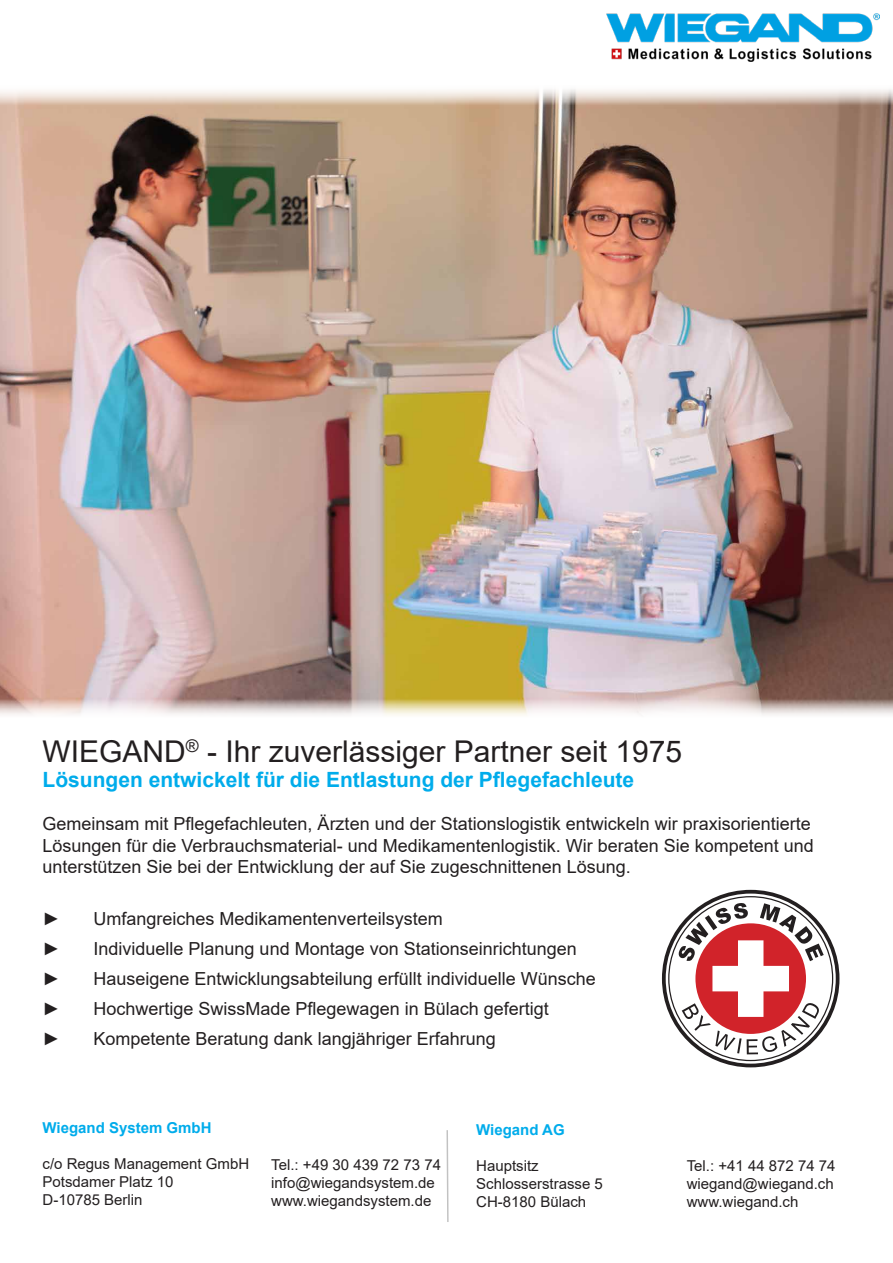
<style>
.page{position:relative;width:893px;height:1263px;background:#fff}
.page>*{position:absolute;margin:0;border:0;box-sizing:border-box;transform-origin:0 0}
.t1{font:30px "Arial";color:#231f20}
.t2{font:700 21px "Arial";color:#00aceb}
.t3{font:18px/21.6px "Arial";color:#231f20}
.t4{font:15px/18px "Arial";color:#231f20}
.t5{font:700 15px "Arial";color:#00aceb}
</style>
<div class="page">
<svg style="left:662px;top:890px;width:177px;height:177px"></svg>
<img style="left:0;top:89px;width:893px;height:627px">
<img style="left:607px;top:14px;width:272px;height:47px">
<svg style="left:446px;top:1130px;width:3px;height:92px"></svg>
<h1 class="t1" style="left:43px;top:730px;width:641px">WIEGAND<sup>®</sup> - Ihr zuverlässiger Partner seit 1975</h1>
<p class="t2" style="left:43px;top:765px;width:593px">Lösungen entwickelt für die Entlastung der Pflegefachleute</p>
<p class="t3" style="left:43px;top:813px;width:773px">Gemeinsam mit Pflegefachleuten, Ärzten und der Stationslogistik entwickeln wir praxisorientierte<br>Lösungen für die Verbrauchsmaterial- und Medikamentenlogistik. Wir beraten Sie kompetent und unterstützen Sie bei der Entwicklung der auf Sie zugeschnittenen Lösung.</p>
<p class="t3" style="left:43px;top:908px;width:19px">►</p>
<p class="t3" style="left:94px;top:908px;width:351px">Umfangreiches Medikamentenverteilsystem</p>
<p class="t3" style="left:43px;top:938px;width:19px">►</p>
<p class="t3" style="left:94px;top:938px;width:485px">Individuelle Planung und Montage von Stationseinrichtungen</p>
<p class="t3" style="left:43px;top:968px;width:19px">►</p>
<p class="t3" style="left:94px;top:968px;width:504px">Hauseigene Entwicklungsabteilung erfüllt individuelle Wünsche</p>
<p class="t3" style="left:43px;top:998px;width:19px">►</p>
<p class="t3" style="left:94px;top:998px;width:457px">Hochwertige SwissMade Pflegewagen in Bülach gefertigt</p>
<p class="t3" style="left:43px;top:1028px;width:19px">►</p>
<p class="t3" style="left:94px;top:1028px;width:404px">Kompetente Beratung dank langjähriger Erfahrung</p>
<p class="t5" style="left:43px;top:1117px;width:171px">Wiegand System GmbH</p>
<p class="t4" style="left:43px;top:1154px;width:208px">c/o Regus Management GmbH<br>Potsdamer Platz 10<br>D-10785 Berlin</p>
<p class="t4" style="left:271px;top:1156px;width:171px">Tel.: +49 30 439 72 73 74 info@wiegandsystem.de www.wiegandsystem.de</p>
<p class="t4" style="left:687px;top:1157px;width:150px">Tel.: +41 44 872 74 74 wiegand@wiegand.ch www.wiegand.ch</p>
<p class="t5" style="left:476px;top:1119px;width:90px">Wiegand AG</p>
<p class="t4" style="left:476px;top:1156px;width:128px">Hauptsitz<br>Schlosserstrasse 5<br>CH-8180 Bülach</p>
</div>
